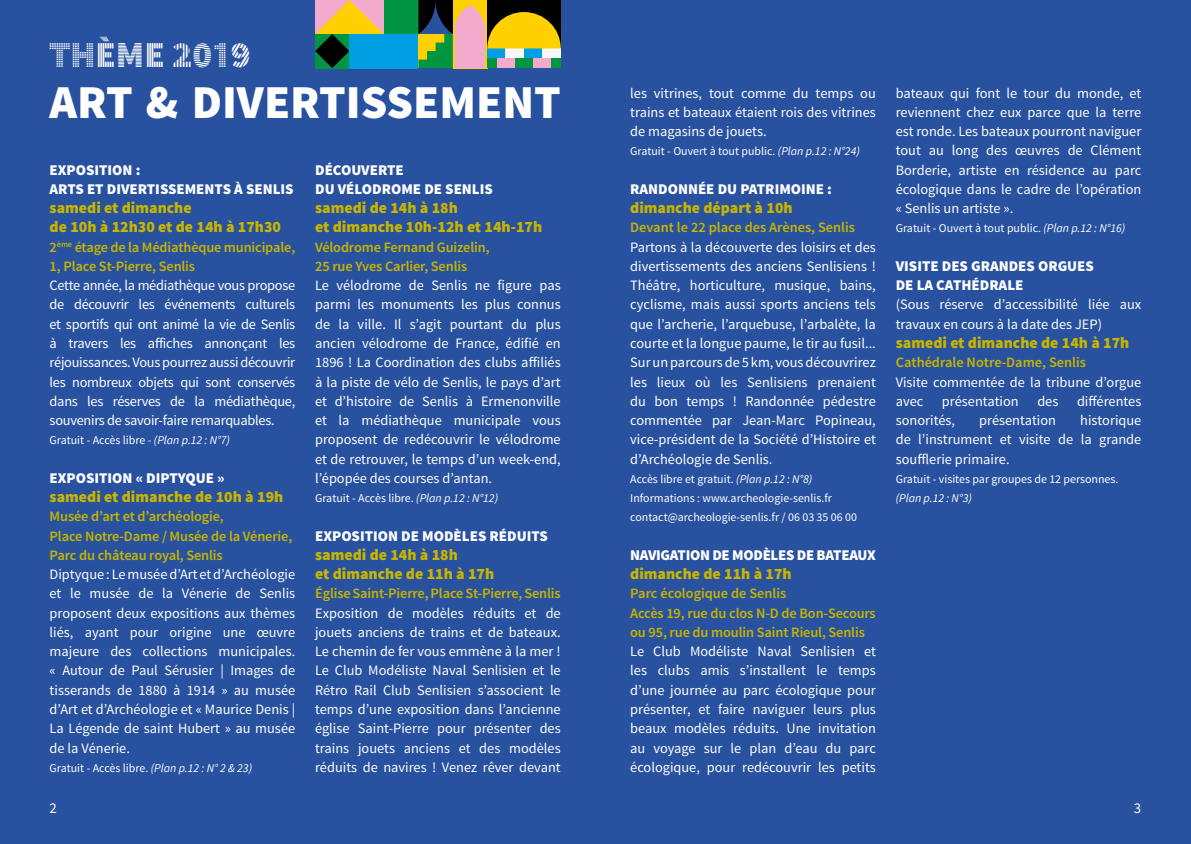
<style>
.page{position:relative;width:1191px;height:844px;background:#fff}
.page>*{position:absolute;margin:0;border:0;box-sizing:border-box;transform-origin:0 0}
.t1{font:900 47.25px "Source Sans Pro";color:#fff}
.t2{font:36.75px "Source Sans Pro DISPLAY";color:#fff}
.t3{font:900 15.75px "Source Sans Pro";color:#c7b500}
.t4{font:900 14.88px "Source Sans Pro";color:#fff}
.t5{font:900 14.88px "Source Sans Pro";letter-spacing:-.02em;color:#fff}
.PAGINATION{font:14.88px "Source Sans Pro";color:#fff}
.t6{font:14.35px/19.2px "Source Sans Pro";color:#fff;text-align:justify}
.t7{font:600 14.35px/19.2px "Source Sans Pro";letter-spacing:-.01em;color:#c7b500}
.t8{font:11.9px "Source Sans Pro";color:#fff}
.t9{font:italic 11.9px "Source Sans Pro";color:#fff}
.s1{font-style:italic}
</style>
<div class="page">
<div style="left:0;top:0;width:1191px;height:843px;background:#2852a0"></div>
<div style="left:384px;top:0;width:34px;height:34px;background:#009641"></div>
<svg style="left:418px;top:0;width:143px;height:68px;background:#918b49"></svg>
<svg style="left:315px;top:0;width:69px;height:68px;background:#a7974f"></svg>
<div style="left:349px;top:34px;width:69px;height:34px;background:#009fe3"></div>
<p class="t2" style="left:50px;top:36px;width:203px">thème 2019</p>
<p class="t1" style="left:50px;top:72px;width:512px">ART &amp; DIVERTISSEMENT</p>
<p class="t6" style="left:630px;top:83px;width:247px">les vitrines, tout comme du temps ou trains et bateaux étaient rois des vitrines de magasins de jouets.</p>
<p class="t8" style="left:630px;top:144px;width:231px">Gratuit - Ouvert à tout public. <span class="s1">(Plan p.12 : N°24)</span></p>
<p class="t4" style="left:630px;top:179px;width:203px">RANDONNÉE DU PATRIMOINE :</p>
<p class="t3" style="left:630px;top:197px;width:164px">dimanche départ à 10h</p>
<p class="t7" style="left:630px;top:218px;width:226px">Devant le 22 place des Arènes, Senlis</p>
<p class="t6" style="left:630px;top:237px;width:247px">Partons à la découverte des loisirs et des divertissements des anciens Senlisiens !<br>Théâtre, horticulture, musique, bains, cyclisme, mais aussi sports anciens tels que l’archerie, l’arquebuse, l’arbalète, la courte et la longue paume, le tir au fusil...</p>
<p class="t6" style="left:630px;top:353px;width:247px">Sur un parcours de 5 km, vous découvrirez les lieux où les Senlisiens prenaient du bon temps ! Randonnée pédestre commentée par Jean-Marc Popineau, vice-président de la Société d’Histoire et d’Archéologie de Senlis.</p>
<p class="t8" style="left:630px;top:471px;width:184px">Accès libre et gratuit. <span class="s1">(Plan p.12 : N°8)</span></p>
<p class="t8" style="left:630px;top:490px;width:203px">Informations : www.archeologie-senlis.fr</p>
<p class="t8" style="left:630px;top:510px;width:228px">contact@archeologie-senlis.fr / 06 03 35 06 00</p>
<p class="t5" style="left:630px;top:545px;width:247px">NAVIGATION DE MODÈLES DE BATEAUX</p>
<p class="t3" style="left:630px;top:563px;width:163px">dimanche de 11h à 17h</p>
<p class="t7" style="left:630px;top:584px;width:158px">Parc écologique de Senlis</p>
<p class="t7" style="left:630px;top:603px;width:247px">Accès 19, rue du clos N-D de Bon-Secours ou 95, rue du moulin Saint Rieul, Senlis</p>
<p class="t6" style="left:630px;top:642px;width:247px">Le Club Modéliste Naval Senlisien et les clubs amis s’installent le temps d’une journée au parc écologique pour présenter, et faire naviguer leurs plus beaux modèles réduits. Une invitation au voyage sur le plan d’eau du parc écologique, pour redécouvrir les petits</p>
<p class="t4" style="left:315px;top:160px;width:90px">DÉCOUVERTE</p>
<p class="t4" style="left:315px;top:179px;width:179px">DU VÉLODROME DE SENLIS</p>
<p class="t3" style="left:315px;top:197px;width:144px">samedi de 14h à 18h</p>
<p class="t3" style="left:315px;top:217px;width:229px">et dimanche 10h-12h et 14h-17h</p>
<p class="t7" style="left:315px;top:237px;width:176px">Vélodrome Fernand Guizelin,</p>
<p class="t7" style="left:315px;top:257px;width:154px">25 rue Yves Carlier, Senlis</p>
<p class="t6" style="left:315px;top:276px;width:247px">Le vélodrome de Senlis ne figure pas parmi les monuments les plus connus de la ville. Il s’agit pourtant du plus ancien vélodrome de France, édifié en 1896 ! La Coordination des clubs affiliés à la piste de vélo de Senlis, le pays d’art et d’histoire de Senlis à Ermenonville et la médiathèque municipale vous proposent de redécouvrir le vélodrome et de retrouver, le temps d’un week-end, l’épopée des courses d’antan.</p>
<p class="t8" style="left:315px;top:490px;width:184px">Gratuit - Accès libre. <span class="s1">(Plan p.12 : N°12)</span></p>
<p class="t4" style="left:315px;top:526px;width:234px">EXPOSITION DE MODÈLES RÉDUITS</p>
<p class="t3" style="left:315px;top:544px;width:144px">samedi de 14h à 18h</p>
<p class="t3" style="left:315px;top:563px;width:181px">et dimanche de 11h à 17h</p>
<p class="t7" style="left:315px;top:584px;width:247px">Église Saint-Pierre, Place St-Pierre, Senlis</p>
<p class="t6" style="left:315px;top:603px;width:247px">Exposition de modèles réduits et de jouets anciens de trains et de bateaux.<br>Le chemin de fer vous emmène à la mer !<br>Le Club Modéliste Naval Senlisien et le Rétro Rail Club Senlisien s’associent le temps d’une exposition dans l’ancienne église Saint-Pierre pour présenter des trains jouets anciens et des modèles réduits de navires ! Venez rêver devant</p>
<p class="t4" style="left:50px;top:160px;width:92px">EXPOSITION :</p>
<p class="t4" style="left:50px;top:179px;width:245px">ARTS ET DIVERTISSEMENTS À SENLIS</p>
<p class="t3" style="left:50px;top:197px;width:144px">samedi et dimanche</p>
<p class="t3" style="left:50px;top:217px;width:233px">de 10h à 12h30 et de 14h à 17h30</p>
<p class="t7" style="left:50px;top:237px;width:247px">2<sup>ème</sup> étage de la Médiathèque municipale,<br>1, Place St-Pierre, Senlis</p>
<p class="t6" style="left:50px;top:276px;width:247px">Cette année, la médiathèque vous propose de découvrir les événements culturels et sportifs qui ont animé la vie de Senlis à travers les affiches annonçant les réjouissances. Vous pourrez aussi découvrir les nombreux objets qui sont conservés dans les réserves de la médiathèque, souvenirs de savoir-faire remarquables.</p>
<p class="t8" style="left:50px;top:433px;width:182px">Gratuit - Accès libre - <span class="s1">(Plan p.12 : N°7)</span></p>
<p class="t4" style="left:50px;top:468px;width:176px">EXPOSITION « DIPTYQUE »</p>
<p class="t3" style="left:50px;top:486px;width:235px">samedi et dimanche de 10h à 19h</p>
<p class="t7" style="left:50px;top:507px;width:176px">Musée d’art et d’archéologie,</p>
<p class="t7" style="left:50px;top:526px;width:244px">Place Notre-Dame / Musée de la Vénerie,</p>
<p class="t7" style="left:50px;top:545px;width:175px">Parc du château royal, Senlis</p>
<p class="t6" style="left:50px;top:565px;width:247px">Diptyque : Le musée d’Art et d’Archéologie et le musée de la Vénerie de Senlis proposent deux expositions aux thèmes liés, ayant pour origine une œuvre majeure des collections municipales. « Autour de Paul Sérusier | Images de tisserands de 1880 à 1914 » au musée d’Art et d’Archéologie et « Maurice Denis | La Légende de saint Hubert » au musée de la Vénerie.</p>
<p class="t8" style="left:50px;top:760px;width:204px">Gratuit - Accès libre. <span class="s1">(Plan p.12 : N° 2 &amp; 23)</span></p>
<p class="t6" style="left:895px;top:83px;width:247px">bateaux qui font le tour du monde, et reviennent chez eux parce que la terre est ronde. Les bateaux pourront naviguer tout au long des œuvres de Clément Borderie, artiste en résidence au parc écologique dans le cadre de l’opération « Senlis un artiste ».</p>
<p class="t8" style="left:895px;top:221px;width:231px">Gratuit - Ouvert à tout public. <span class="s1">(Plan p.12 : N°16)</span></p>
<p class="t4" style="left:895px;top:256px;width:200px">VISITE DES GRANDES ORGUES</p>
<p class="t4" style="left:895px;top:275px;width:129px">DE LA CATHÉDRALE</p>
<p class="t6" style="left:895px;top:295px;width:247px">(Sous réserve d’accessibilité liée aux travaux en cours à la date des JEP)</p>
<p class="t3" style="left:895px;top:332px;width:235px">samedi et dimanche de 14h à 17h</p>
<p class="t7" style="left:895px;top:353px;width:192px">Cathédrale Notre-Dame, Senlis</p>
<p class="t6" style="left:895px;top:372px;width:247px">Visite commentée de la tribune d’orgue avec</p>
<p class="t6" style="left:942px;top:391px;width:78px">présentation</p>
<p class="t6" style="left:1037px;top:391px;width:23px">des</p>
<p class="t6" style="left:1077px;top:391px;width:66px">différentes</p>
<p class="t6" style="left:895px;top:411px;width:61px">sonorités,</p>
<p class="t6" style="left:979px;top:411px;width:78px">présentation</p>
<p class="t6" style="left:895px;top:411px;width:247px;text-indent:184px">historique de l’instrument et visite de la grande soufflerie primaire.</p>
<p class="t8" style="left:895px;top:471px;width:224px">Gratuit - visites par groupes de 12 personnes.</p>
<p class="t9" style="left:895px;top:490px;width:78px">(Plan p.12 : N°3)</p>
<p class="PAGINATION" style="left:50px;top:798px;width:9px">2</p>
<p class="PAGINATION" style="left:1134px;top:798px;width:9px">3</p>
</div>
